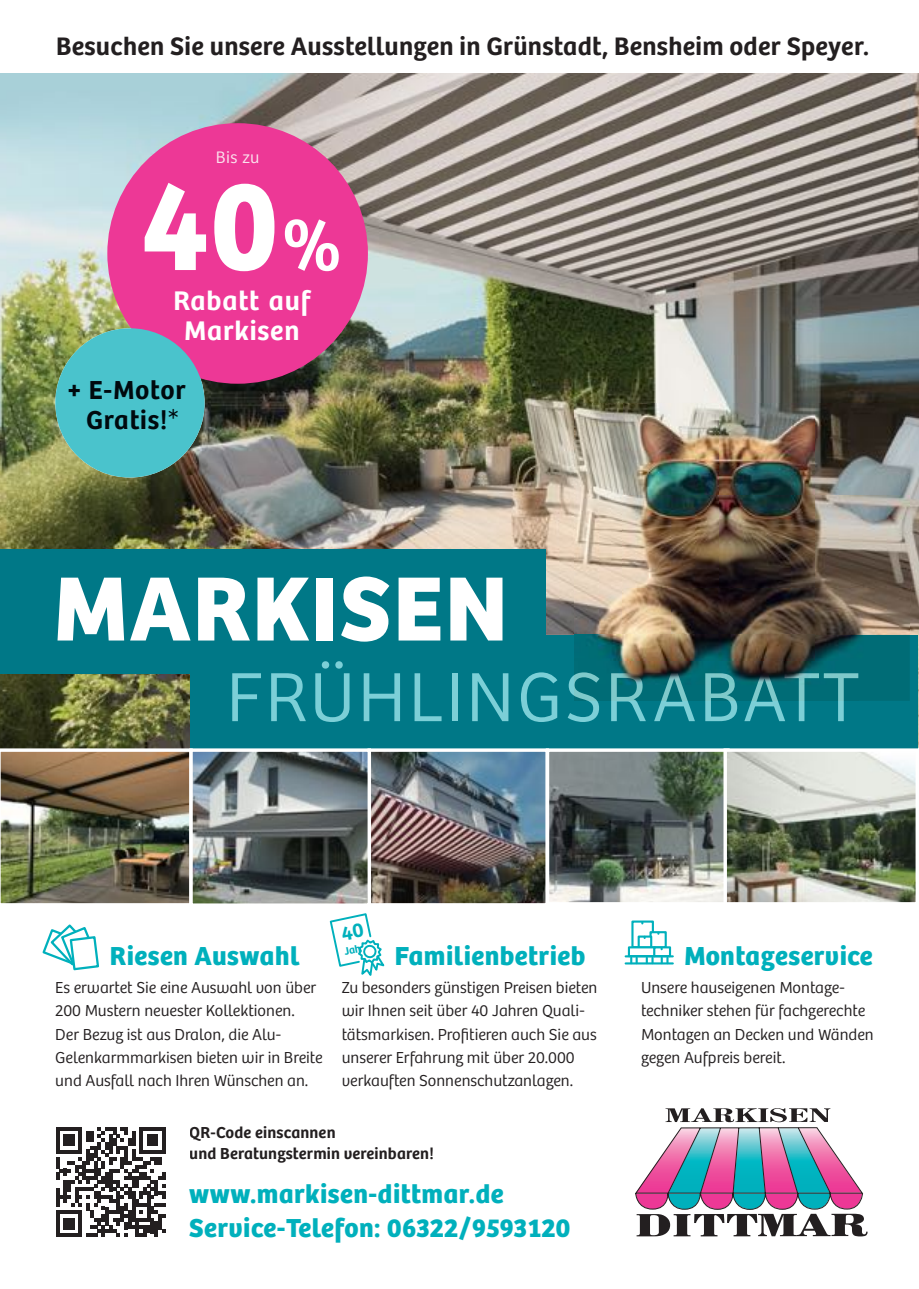
<style>
.page{position:relative;width:919px;height:1289px;background:#fff}
.page>*{position:absolute;margin:0;border:0;box-sizing:border-box;transform-origin:0 0}
.t1{font:700 131.4px "Bree";color:#fff;scale:.94 1}
.t2{font:700 94.5px "Bree";letter-spacing:.02em;color:#fff}
.t3{font:300 72px "Bree";letter-spacing:.035em;color:#7ccfd7}
.t4{font:600 27.9px/29.4px "Bree";letter-spacing:.03em;color:#fff;text-align:center}
.t5{font:700 27px/34.5px "Bree";letter-spacing:.02em;color:#00b0bc}
.t6{font:600 27px/30px "Bree";letter-spacing:.03em;color:#00090e;text-align:center}
.t7{font:600 26.25px "Bree";letter-spacing:.01em;color:#231f20}
.t8{font:300 17.25px "Bree";color:#fbe2ed}
.t9{font:300 16.5px/23.4px "Bree";color:#231f20}
.t10{font:600 16.5px/21px "Bree";letter-spacing:.01em;color:#231f20}
.s1{font-weight:600;font-size:77.25px}
.s2{font-family:"Montserrat";font-weight:400}
</style>
<div class="page">
<img style="left:0;top:73px;width:918px;height:674px">
<img style="left:0;top:673px;width:190px;height:75px">
<svg style="left:635px;top:1108px;width:232px;height:128px"></svg>
<svg style="left:42px;top:924px;width:57px;height:47px"></svg>
<div style="left:631px;top:920px;width:23px;height:28px;background:#fff;border:2px solid #00b0bc"></div>
<div style="left:649px;top:931px;width:17px;height:17px;background:#fff;border:2px solid #00b0bc"></div>
<div style="left:637px;top:935px;width:15px;height:13px;background:#fff;border:2px solid #00b0bc"></div>
<div style="left:627px;top:946px;width:28px;height:11px;border:2px solid #00b0bc"></div>
<div style="left:653px;top:946px;width:18px;height:11px;border:2px solid #00b0bc"></div>
<svg style="left:630px;top:957px;width:7px;height:5px"></svg>
<svg style="left:660px;top:957px;width:8px;height:5px"></svg>
<svg style="left:645px;top:957px;width:8px;height:5px"></svg>
<hr style="left:625px;top:962px;width:47px;height:2px;background:#00b0bc">
<hr style="left:625px;top:955px;width:47px;height:2px;background:#00b0bc">
<svg style="left:56px;top:1127px;width:110px;height:109px"></svg>
<div style="left:107px;top:123px;width:261px;height:261px;background:#ed3896;border-radius:50%"></div>
<div style="left:55px;top:328px;width:149px;height:149px;background:#4ac3cc;border-radius:50%"></div>
<div style="left:190px;top:635px;width:727px;height:113px;background:#007887"></div>
<div style="left:0;top:549px;width:545px;height:124px;background:#007887"></div>
<img style="left:574px;top:403px;width:335px;height:232px">
<img style="left:814px;top:635px;width:95px;height:65px">
<img style="left:574px;top:635px;width:240px;height:26px">
<img style="left:574px;top:661px;width:284px;height:39px">
<img style="left:0;top:748px;width:189px;height:156px">
<img style="left:371px;top:752px;width:174px;height:150px">
<div style="left:367px;top:748px;width:182px;height:158px;border:3px solid #fff"></div>
<svg style="left:549px;top:752px;width:174px;height:149px;background:#68716c"></svg>
<div style="left:545px;top:748px;width:184px;height:157px;border:3px solid #fff"></div>
<img style="left:727px;top:752px;width:187px;height:149px">
<div style="left:723px;top:748px;width:195px;height:157px;border:3px solid #fff"></div>
<img style="left:193px;top:752px;width:174px;height:150px">
<div style="left:189px;top:748px;width:182px;height:158px;border:3px solid #fff"></div>
<svg style="left:329px;top:913px;width:56px;height:63px"></svg>
<h3 class="t7" style="left:56px;top:26px;width:814px">Besuchen Sie unsere Ausstellungen in Grünstadt, Bensheim oder Speyer.</h3>
<p class="t8" style="left:216px;top:148px;width:45px">Bis zu</p>
<h1 class="t1" style="left:140px;top:147px;width:215px">40<span class="s1">%</span></h1>
<h3 class="t4" style="left:173px;top:284px;width:138px">Rabatt auf<br>Markisen</h3>
<h3 class="t6" style="left:67px;top:372px;width:120px">+ E-Motor<br>Gratis!<span class="s2">*</span></h3>
<h2 class="t2" style="left:54px;top:552px;width:455px">MARKISEN</h2>
<h3 class="t3" style="left:226px;top:656px;width:634px">FRÜHLINGSRABATT</h3>
<h3 class="t5" style="left:110px;top:938px;width:191px">Riesen Auswahl</h3>
<p class="t9" style="left:55px;top:975px;width:269px">Es erwartet Sie eine Auswahl von über 200 Mustern neuester Kollektionen.<br>Der Bezug ist aus Dralon, die Alu-Gelenkarmmarkisen bieten wir in Breite und Ausfall nach Ihren Wünschen an.</p>
<h3 class="t5" style="left:395px;top:938px;width:192px">Familienbetrieb</h3>
<p class="t9" style="left:342px;top:975px;width:257px">Zu besonders günstigen Preisen bieten wir Ihnen seit über 40 Jahren Quali&shy;tätsmarkisen. Profitieren auch Sie aus unserer Erfahrung mit über 20.000 verkauften Sonnenschutzanlagen.</p>
<p class="t10" style="left:189px;top:1120px;width:246px">QR-Code einscannen<br>und Beratungstermin vereinbaren!</p>
<h3 class="t5" style="left:189px;top:1176px;width:382px">www.markisen-dittmar.de<br>Service-Telefon: 06322/9593120</h3>
<h3 class="t5" style="left:684px;top:938px;width:190px">Montageservice</h3>
<p class="t9" style="left:641px;top:975px;width:234px">Unsere hauseigenen Montage&shy;techniker stehen für fachgerechte<br>Montagen an Decken und Wänden gegen Aufpreis bereit.</p>
</div>
